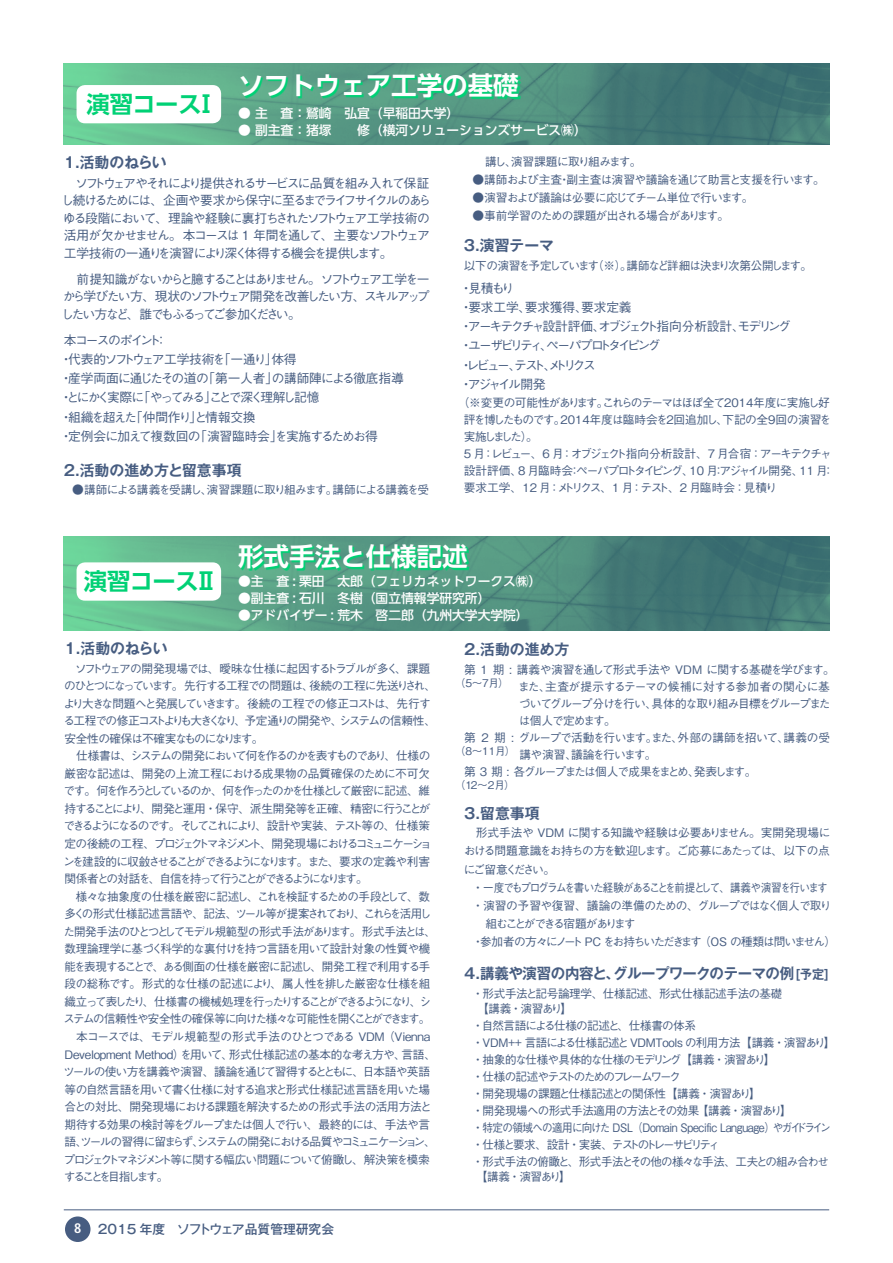
<style>
.page{position:relative;width:893px;height:1263px;background:#fff}
.page>*{position:absolute;margin:0;border:0;box-sizing:border-box;transform-origin:0 0}
.t1{font:700 25.5px "UD Shin Go Pro De";color:#fff}
.t2{font:700 23.4px "UD Shin Go Pro De";letter-spacing:-.03em;color:#00d175}
.t3{font:700 14.85px "Gothic MB101 Pro De";letter-spacing:-.02em;color:#475d81}
.t4{font:700 14.85px "Gothic MB101 Pro De";color:#475d81}
.t5{font:500 12.75px/17.5px "Gothic BBB Pro";letter-spacing:-.13em;color:#475d81}
.t6{font:500 12.75px/19.2px "Gothic BBB Pro";letter-spacing:-.085em;color:#475d81}
.t7{font:500 12.75px "UD Shin Go Pro";color:#fff}
.t8{font:500 12.75px/19.2px "Gothic BBB Pro";letter-spacing:-.17em;color:#475d81}
.t9{font:500 12.75px "Gothic MB101 Pro";color:#475d81}
.t10{font:500 11.7px/17px "Gothic BBB Pro";letter-spacing:-.09em;color:#475d81}
.t11{font:500 11.7px/17.5px "Gothic BBB Pro";letter-spacing:-.135em;color:#475d81}
.t12{font:500 11.7px/17px "Gothic BBB Pro";letter-spacing:-.06em;color:#475d81}
.t13{font:500 11.7px "Gothic BBB Pro";letter-spacing:-.065em;color:#475d81}
.t14{font:500 11.7px "Gothic BBB Pro";letter-spacing:-.025em;color:#475d81}
.t15{font:500 11.7px "Gothic BBB Pro";letter-spacing:-.13em;color:#475d81}
.t16{font:500 11.7px "Gothic BBB Pro";letter-spacing:-.05em;color:#475d81}
.t17{font:500 11.7px "Gothic BBB Pro";letter-spacing:-.145em;color:#475d81}
.t18{font:500 11.7px "Gothic BBB Pro";letter-spacing:-.115em;color:#475d81}
.t19{font:500 11.7px "Gothic BBB Pro";letter-spacing:-.16em;color:#475d81}
.t20{font:500 11.7px/14.9px "Gothic BBB Pro";letter-spacing:-.03em;color:#475d81}
.t21{font:500 11.7px "Gothic BBB Pro";letter-spacing:-.12em;color:#475d81}
.t22{font:500 11.7px "Gothic BBB Pro";letter-spacing:-.035em;color:#475d81}
.t23{font:500 11.7px "Gothic BBB Pro";letter-spacing:-.045em;color:#475d81}
.t24{font:500 11.7px "Gothic BBB Pro";letter-spacing:-.02em;color:#475d81}
.t25{font:500 11.7px "Gothic BBB Pro";letter-spacing:-.18em;color:#475d81}
.t26{font:500 11.7px "Gothic BBB Pro";letter-spacing:-.23em;color:#475d81}
.t27{font:500 10.65px "Gothic BBB Pro";letter-spacing:-.015em;color:#475d81}
.s1{font-family:"Frutiger LT Std";font-weight:700;font-stretch:condensed;font-size:13.8px;color:#fff}
.s2{font-size:12.75px}
</style>
<div class="page">
<img style="left:64px;top:64px;width:765px;height:81px">
<img style="left:64px;top:537px;width:765px;height:93px">
<svg style="left:241px;top:546px;width:228px;height:24px;background:#2fb67e"></svg>
<div style="left:77px;top:562px;width:144px;height:39px;background:#fff;border-radius:9px"></div>
<svg style="left:243px;top:75px;width:278px;height:24px;background:#3ab280"></svg>
<div style="left:77px;top:85px;width:144px;height:38px;background:#fff;border-radius:9px"></div>
<div style="left:65px;top:1216px;width:26px;height:26px;background:#475d81;border-radius:50%"></div>
<hr style="left:64px;top:1209px;width:765px;height:1px;background:#475d81">
<h2 class="t2" style="left:86px;top:85px;width:133px">演習コースⅠ</h2>
<h1 class="t1" style="left:238px;top:64px;width:282px">ソフトウェア工学の基礎</h1>
<p class="t7" style="left:238px;top:102px;width:223px">● 主　査：鷲崎　弘宜（早稲田大学）</p>
<p class="t7" style="left:238px;top:119px;width:350px">● 副主査：猪塚　　修（横河ソリューションズサービス㈱）</p>
<p class="t3" style="left:64px;top:150px;width:105px">1.活動のねらい</p>
<p class="t5" style="left:61px;top:173px;width:372px;text-indent:14px">ソフトウェアやそれにより提供されるサービスに品質を組み入れて保証し続けるためには、企画や要求から保守に至るまでライフサイクルのあらゆる段階において、理論や経験に裏打ちされたソフトウェア工学技術の活用が欠かせません。本コースは 1 年間を通して、主要なソフトウェア工学技術の一通りを演習により深く体得する機会を提供します。</p>
<p class="t5" style="left:61px;top:269px;width:370px;text-align:justify;text-indent:15px">前提知識がないからと臆することはありません。ソフトウェア工学を一から学びたい方、現状のソフトウェア開発を改善したい方、スキルアップしたい方など、誰でもふるってご参加ください。</p>
<p class="t6" style="left:60px;top:329px;width:346px;text-indent:4px">本コースのポイント：<br>・代表的ソフトウェア工学技術を「一通り」体得<br>・産学両面に通じたその道の「第一人者」の講師陣による徹底指導・とにかく実際に「やってみる」ことで深く理解し記憶<br>・組織を超えた「仲間作り」と情報交換<br>・定例会に加えて複数回の「演習臨時会」を実施するためお得</p>
<p class="t4" style="left:64px;top:458px;width:179px">2.活動の進め方と留意事項</p>
<p class="t10" style="left:72px;top:480px;width:358px">●講師による講義を受講し、演習課題に取り組みます。講師による講義を受</p>
<p class="t16" style="left:485px;top:152px;width:158px">講し、演習課題に取り組みます。</p>
<p class="t13" style="left:472px;top:170px;width:354px">●講師および主査・副主査は演習や議論を通じて助言と支援を行います。</p>
<p class="t13" style="left:472px;top:188px;width:283px">●演習および議論は必要に応じてチーム単位で行います。</p>
<p class="t10" style="left:472px;top:205px;width:258px">●事前学習のための課題が出される場合があります。</p>
<p class="t3" style="left:464px;top:233px;width:92px">3.演習テーマ</p>
<p class="t11" style="left:464px;top:255px;width:350px">以下の演習を予定しています（※）。講師など詳細は決まり次第公開します。</p>
<p class="t8" style="left:460px;top:277px;width:332px">・見積もり<br>・要求工学、要求獲得、要求定義<br>・アーキテクチャ設計評価、オブジェクト指向分析設計、モデリング・ユーザビリティ、ペーパプロトタイピング<br>・レビュー、テスト、メトリクス<br>・アジャイル開発</p>
<p class="t10" style="left:464px;top:392px;width:372px;text-indent:-6px">（※変更の可能性があります。これらのテーマはほぼ全て2014年度に実施し好評を博したものです。2014年度は臨時会を2回追加し、下記の全9回の演習を実施しました）。<br>5 月：レビュー、6 月：オブジェクト指向分析設計、7 月合宿：アーキテクチャ設計評価、8 月臨時会：ペーパプロトタイピング、10 月：アジャイル開発、11 月：要求工学、12 月：メトリクス、1 月：テスト、2 月臨時会：見積り</p>
<h2 class="t2" style="left:84px;top:562px;width:136px">演習コースⅡ</h2>
<h1 class="t1" style="left:238px;top:535px;width:231px">形式手法と仕様記述</h1>
<p class="t7" style="left:238px;top:571px;width:305px">●主　査 : 栗田　太郎（フェリカネットワークス㈱）</p>
<p class="t7" style="left:238px;top:588px;width:254px">●副主査 : 石川　冬樹（国立情報学研究所）</p>
<p class="t7" style="left:238px;top:605px;width:292px">●アドバイザー : 荒木　啓二郎（九州大学大学院）</p>
<p class="t3" style="left:64px;top:636px;width:105px">1.活動のねらい</p>
<p class="t10" style="left:63px;top:658px;width:374px;line-height:17.5px;text-indent:11px">ソフトウェアの開発現場では、曖昧な仕様に起因するトラブルが多く、課題のひとつになっています。先行する工程での問題は、後続の工程に先送りされ、より大きな問題へと発展していきます。後続の工程での修正コストは、先行する工程での修正コストよりも大きくなり、予定通りの開発や、システムの信頼性、安全性の確保は不確実なものになります。</p>
<p class="t11" style="left:63px;top:746px;width:370px;text-indent:13px">仕様書は、システムの開発において何を作るのかを表すものであり、仕様の厳密な記述は、開発の上流工程における成果物の品質確保のために不可欠です。何を作ろうとしているのか、何を作ったのかを仕様として厳密に記述、維持することにより、開発と運用・保守、派生開発等を正確、精密に行うことができるようになるのです。そしてこれにより、設計や実装、テスト等の、仕様策定の後続の工程、プロジェクトマネジメント、開発現場におけるコミュニケーションを建設的に収斂させることができるようになります。また、要求の定義や利害関係者との対話を、自信を持って行うことができるようになります。</p>
<p class="t10" style="left:76px;top:886px;width:356px">様々な抽象度の仕様を厳密に記述し、これを検証するための手段として、数</p>
<p class="t10" style="left:64px;top:904px;width:368px">多くの形式仕様記述言語や、記法、ツール等が提案されており、これらを活用し</p>
<p class="t10" style="left:64px;top:921px;width:374px">た開発手法のひとつとしてモデル規範型の形式手法があります。形式手法とは、</p>
<p class="t22" style="left:64px;top:939px;width:367px">数理論理学に基づく科学的な裏付けを持つ言語を用いて設計対象の性質や機</p>
<p class="t10" style="left:64px;top:956px;width:367px">能を表現することで、ある側面の仕様を厳密に記述し、開発工程で利用する手</p>
<p class="t13" style="left:64px;top:974px;width:367px">段の総称です。形式的な仕様の記述により、属人性を排した厳密な仕様を組</p>
<p class="t19" style="left:64px;top:992px;width:368px">織立って表したり、仕様書の機械処理を行ったりすることができるようになり、シ</p>
<p class="t10" style="left:64px;top:1009px;width:368px">ステムの信頼性や安全性の確保等に向けた様々な可能性を開くことができます。</p>
<p class="t14" style="left:76px;top:1027px;width:356px">本コースでは、モデル規範型の形式手法のひとつである VDM （Vienna</p>
<p class="t14" style="left:64px;top:1045px;width:373px">Development Method）を用いて、形式仕様記述の基本的な考え方や、言語、</p>
<p class="t10" style="left:63px;top:1062px;width:368px">ツールの使い方を講義や演習、議論を通じて習得するとともに、日本語や英語</p>
<p class="t10" style="left:64px;top:1079px;width:367px">等の自然言語を用いて書く仕様に対する追求と形式仕様記述言語を用いた場</p>
<p class="t23" style="left:64px;top:1097px;width:369px">合との対比、開発現場における課題を解決するための形式手法の活用方法と</p>
<p class="t10" style="left:64px;top:1114px;width:367px">期待する効果の検討等をグループまたは個人で行い、最終的には、手法や言</p>
<p class="t17" style="left:64px;top:1132px;width:373px">語、ツールの習得に留まらず、システムの開発における品質やコミュニケーション、</p>
<p class="t21" style="left:63px;top:1150px;width:368px">プロジェクトマネジメント等に関する幅広い問題について俯瞰し、解決策を模索</p>
<p class="t26" style="left:64px;top:1167px;width:106px">することを目指します。</p>
<p class="t9" style="left:74px;top:1218px;width:261px"><span class="s1">8</span> 2015 年度　ソフトウェア品質管理研究会</p>
<p class="t3" style="left:464px;top:637px;width:107px">2.活動の進め方</p>
<p class="t16" style="left:464px;top:660px;width:372px">第 1 期 : 講義や演習を通して形式手法や VDM に関する基礎を学びます。</p>
<p class="t24" style="left:518px;top:677px;width:313px">また、主査が提示するテーマの候補に対する参加者の関心に基</p>
<p class="t10" style="left:519px;top:693px;width:313px">づいてグループ分けを行い、具体的な取り組み目標をグループまた</p>
<p class="t10" style="left:519px;top:710px;width:99px">は個人で定めます。</p>
<p class="t10" style="left:464px;top:727px;width:367px">第 2 期 : グループで活動を行います。また、外部の講師を招いて、講義の受</p>
<p class="t12" style="left:519px;top:744px;width:139px">講や演習、議論を行います。</p>
<p class="t15" style="left:464px;top:762px;width:294px">第 3 期 : 各グループまたは個人で成果をまとめ、発表します。</p>
<p class="t3" style="left:464px;top:801px;width:77px">3.留意事項</p>
<p class="t10" style="left:464px;top:822px;width:368px;line-height:18px;text-align:justify;text-indent:12px">形式手法や VDM に関する知識や経験は必要ありません。実開発現場における問題意識をお持ちの方を歓迎します。ご応募にあたっては、以下の点にご留意ください。</p>
<p class="t18" style="left:472px;top:878px;width:357px">・一度でもプログラムを書いた経験があることを前提として、講義や演習を行います</p>
<p class="t10" style="left:472px;top:895px;width:361px">・演習の予習や復習、議論の準備のための、グループではなく個人で取り</p>
<p class="t25" style="left:485px;top:914px;width:151px">組むことができる宿題があります</p>
<p class="t15" style="left:472px;top:932px;width:365px">・参加者の方々にノート PC をお持ちいただきます（OS の種類は問いません）</p>
<p class="t3" style="left:464px;top:961px;width:366px">4.講義や演習の内容と、グループワークのテーマの例<span class="s2">[予定]</span></p>
<p class="t20" style="left:477px;top:985px;width:307px;text-indent:-5px">・形式手法と記号論理学、仕様記述、形式仕様記述手法の基礎【講義・演習あり】</p>
<p class="t12" style="left:472px;top:1015px;width:365px">・自然言語による仕様の記述と、仕様書の体系<br>・VDM++ 言語による仕様記述とVDMTools の利用方法【講義・演習あり】・抽象的な仕様や具体的な仕様のモデリング【講義・演習あり】<br>・仕様の記述やテストのためのフレームワーク<br>・開発現場の課題と仕様記述との関係性【講義・演習あり】<br>・開発現場への形式手法適用の方法とその効果 【講義・演習あり】<br>・特定の領域への適用に向けた DSL（Domain Specific Language）やガイドライン・仕様と要求、設計・実装、テストのトレーサビリティ<br>・形式手法の俯瞰と、形式手法とその他の様々な手法、工夫との組み合わせ</p>
<p class="t10" style="left:476px;top:1166px;width:96px">【講義・演習あり】</p>
<p class="t27" style="left:455px;top:675px;width:56px">（5～7月）</p>
<p class="t27" style="left:455px;top:743px;width:62px">（8～11 月）</p>
<p class="t27" style="left:455px;top:777px;width:62px">（12～2月）</p>
</div>
